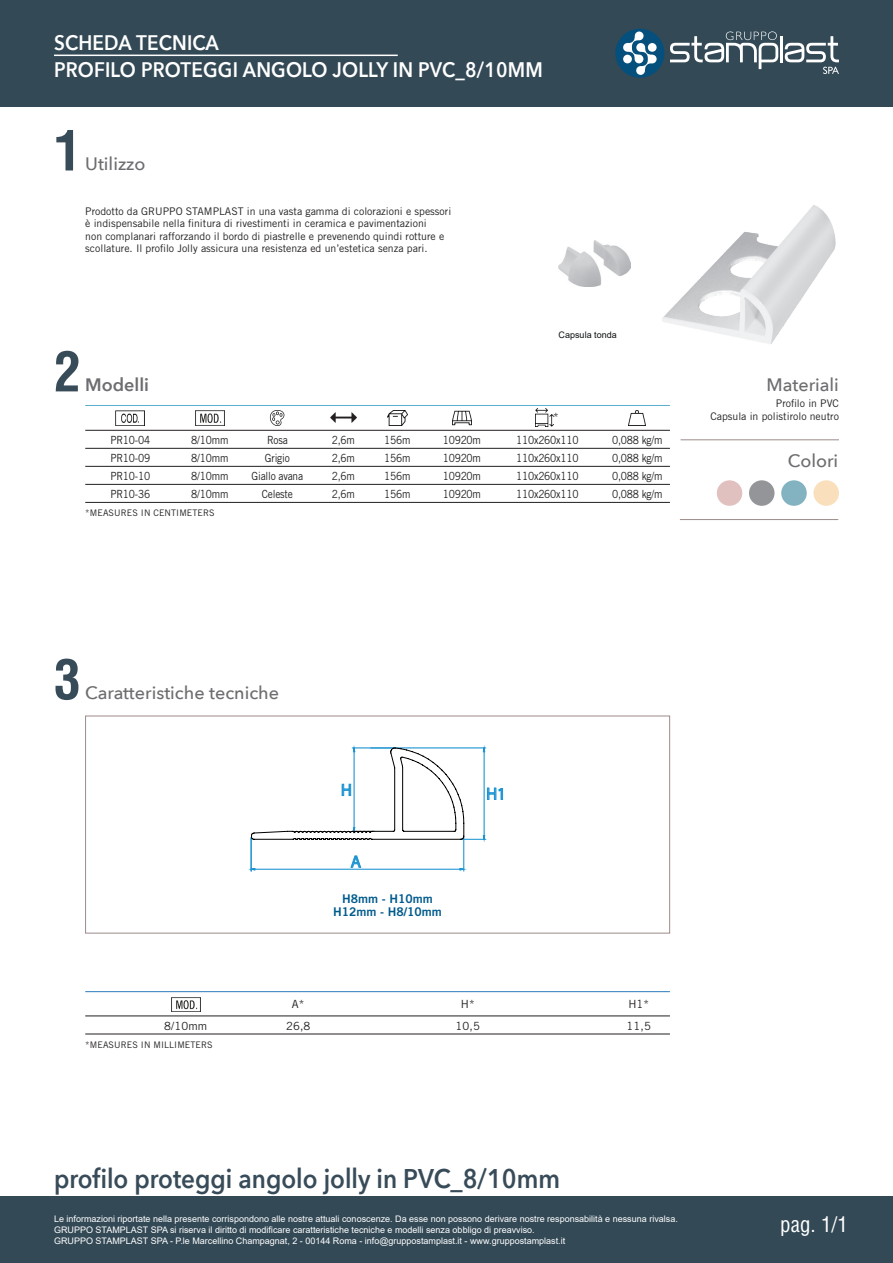
<style>
.page{position:relative;width:893px;height:1263px;background:#fff}
.page>*{position:absolute;margin:0;border:0;box-sizing:border-box;transform-origin:0 0}
.t1{font:700 condensed 54px "Helvetica CE";color:#384b59}
.t2{font:600 27px "Avenir Next";color:#384b59;scale:.9 1}
.t3{font:600 21px "Avenir Next";letter-spacing:.01em;color:#fff;scale:.9 1}
.t4{font:condensed 21px "Helvetica";color:#fff}
.t5{font:500 18px "Avenir Next";color:#6c6d70}
.t6{font:600 18px "Avenir Next";color:#6c6d70}
.t7{font:16.8px "Myriad Pro";color:#1c94d2}
.t8{font:12px "Trade Gothic LT Std Bd 2";color:#005b8d}
.Contenuto_Catalogo{font:11.25px "Trade Gothic LT Std";letter-spacing:-.02em;color:#231f20;scale:.9 1}
.Contenuto_Catalogo-2{font:11.25px "Trade Gothic LT Std";letter-spacing:-.02em;color:#231f20}
.t9{font:10.5px/12.6px "Trade Gothic LT Std";color:#231f20}
.t10{font:9px "Arial";color:#fff}
.Contenuto_Catalogo-3{font:9px "Trade Gothic LT Std";letter-spacing:.01em;color:#231f20}
.t11{font:9px "Arial";color:#0e1113}
</style>
<div class="page">
<div style="left:0;top:1197px;width:893px;height:66px;background:#334956"></div>
<div style="left:0;top:0;width:893px;height:106px;background:#334956"></div>
<div style="left:615px;top:29px;width:49px;height:49px;background:#054f7d;border-radius:50%"></div>
<hr style="left:780px;top:36px;width:3px;height:26px;background:#fff">
<svg style="left:670px;top:31px;width:108px;height:38px"></svg>
<svg style="left:623px;top:31px;width:34px;height:44px"></svg>
<div style="left:648px;top:43px;width:9px;height:9px;background:#fff;border-radius:50%"></div>
<div style="left:623px;top:55px;width:9px;height:8px;background:#fff;border-radius:50%"></div>
<svg style="left:785px;top:36px;width:54px;height:38px"></svg>
<hr style="left:54px;top:55px;width:344px;height:1px;background:#fff">
<div style="left:85px;top:716px;width:585px;height:217px;border:1px solid #9d8b89"></div>
<hr style="left:680px;top:519px;width:158px;height:1px;background:#9d8b89">
<hr style="left:681px;top:439px;width:158px;height:1px;background:#9d8b89">
<div style="left:749px;top:480px;width:25px;height:26px;background:#939598;border-radius:50%"></div>
<div style="left:781px;top:480px;width:26px;height:26px;background:#83b3c1;border-radius:50%"></div>
<div style="left:813px;top:480px;width:26px;height:26px;background:#f9dfbc;border-radius:50%"></div>
<div style="left:717px;top:480px;width:25px;height:26px;background:#e1c1c0;border-radius:50%"></div>
<img style="left:662px;top:205px;width:174px;height:139px">
<img style="left:559px;top:240px;width:72px;height:46px">
<img style="left:116px;top:410px;width:29px;height:15px">
<img style="left:195px;top:410px;width:29px;height:15px">
<img style="left:270px;top:410px;width:15px;height:15px">
<img style="left:330px;top:413px;width:26px;height:10px">
<img style="left:387px;top:410px;width:20px;height:15px">
<img style="left:452px;top:410px;width:19px;height:16px">
<img style="left:536px;top:409px;width:17px;height:17px">
<img style="left:629px;top:410px;width:17px;height:15px">
<hr style="left:85px;top:430px;width:585px;height:1px;background:#231f20">
<hr style="left:85px;top:484px;width:585px;height:1px;background:#231f20">
<hr style="left:85px;top:448px;width:585px;height:1px;background:#231f20">
<hr style="left:85px;top:502px;width:585px;height:1px;background:#231f20">
<hr style="left:85px;top:466px;width:585px;height:1px;background:#231f20">
<hr style="left:85px;top:405px;width:585px;height:1px;background:#5aadcd">
<hr style="left:463px;top:836px;width:1px;height:35px;background:#1c94d2">
<svg style="left:459px;top:868px;width:8px;height:3px"></svg>
<svg style="left:248px;top:868px;width:8px;height:3px"></svg>
<hr style="left:251px;top:838px;width:1px;height:33px;background:#1c94d2">
<hr style="left:251px;top:869px;width:210px;height:1px;background:#1c94d2">
<svg style="left:350px;top:855px;width:11px;height:13px"></svg>
<svg style="left:250px;top:745px;width:253px;height:98px"></svg>
<img style="left:171px;top:997px;width:29px;height:15px">
<hr style="left:85px;top:1016px;width:585px;height:1px;background:#231f20">
<hr style="left:85px;top:1034px;width:585px;height:1px;background:#231f20">
<hr style="left:85px;top:991px;width:585px;height:1px;background:#2b7bc0">
<p class="t3" style="left:54px;top:24px;width:185px">SCHEDA TECNICA</p>
<p class="t3" style="left:54px;top:51px;width:545px">PROFILO PROTEGGI ANGOLO JOLLY IN PVC_8/10MM</p>
<p class="t1" style="left:54px;top:117px;width:28px">1</p>
<p class="t5" style="left:85px;top:149px;width:62px">Utilizzo</p>
<p class="t9" style="left:85px;top:204px;width:367px">Prodotto da GRUPPO STAMPLAST in una vasta gamma di colorazioni e spessori è indispensabile nella finitura di rivestimenti in ceramica e pavimentazioni<br>non complanari rafforzando il bordo di piastrelle e prevenendo quindi rotture e scollature. Il profilo Jolly assicura una resistenza ed un’estetica senza pari.</p>
<p class="t1" style="left:54px;top:338px;width:28px">2</p>
<p class="t6" style="left:85px;top:370px;width:65px">Modelli</p>
<p class="t11" style="left:559px;top:328px;width:60px">Capsula tonda</p>
<p class="Contenuto_Catalogo-2" style="left:553px;top:410px;width:7px">*</p>
<p class="Contenuto_Catalogo" style="left:110px;top:433px;width:46px">PR10-04</p>
<p class="Contenuto_Catalogo" style="left:191px;top:433px;width:43px">8/10mm</p>
<p class="Contenuto_Catalogo" style="left:267px;top:433px;width:25px">Rosa</p>
<p class="Contenuto_Catalogo" style="left:332px;top:433px;width:27px">2,6m</p>
<p class="Contenuto_Catalogo" style="left:384px;top:433px;width:31px">156m</p>
<p class="Contenuto_Catalogo" style="left:443px;top:433px;width:44px">10920m</p>
<p class="Contenuto_Catalogo" style="left:516px;top:433px;width:71px">110x260x110</p>
<p class="Contenuto_Catalogo" style="left:612px;top:433px;width:58px">0,088 kg/m</p>
<p class="Contenuto_Catalogo" style="left:110px;top:451px;width:46px">PR10-09</p>
<p class="Contenuto_Catalogo" style="left:191px;top:451px;width:43px">8/10mm</p>
<p class="Contenuto_Catalogo" style="left:265px;top:451px;width:29px">Grigio</p>
<p class="Contenuto_Catalogo" style="left:332px;top:451px;width:27px">2,6m</p>
<p class="Contenuto_Catalogo" style="left:384px;top:451px;width:31px">156m</p>
<p class="Contenuto_Catalogo" style="left:443px;top:451px;width:44px">10920m</p>
<p class="Contenuto_Catalogo" style="left:516px;top:451px;width:71px">110x260x110</p>
<p class="Contenuto_Catalogo" style="left:612px;top:451px;width:58px">0,088 kg/m</p>
<p class="Contenuto_Catalogo" style="left:110px;top:469px;width:46px">PR10-10</p>
<p class="Contenuto_Catalogo" style="left:191px;top:469px;width:43px">8/10mm</p>
<p class="Contenuto_Catalogo" style="left:252px;top:469px;width:59px">Giallo avana</p>
<p class="Contenuto_Catalogo" style="left:332px;top:469px;width:27px">2,6m</p>
<p class="Contenuto_Catalogo" style="left:384px;top:469px;width:31px">156m</p>
<p class="Contenuto_Catalogo" style="left:443px;top:469px;width:44px">10920m</p>
<p class="Contenuto_Catalogo" style="left:516px;top:469px;width:71px">110x260x110</p>
<p class="Contenuto_Catalogo" style="left:612px;top:469px;width:58px">0,088 kg/m</p>
<p class="Contenuto_Catalogo" style="left:110px;top:487px;width:46px">PR10-36</p>
<p class="Contenuto_Catalogo" style="left:191px;top:487px;width:43px">8/10mm</p>
<p class="Contenuto_Catalogo" style="left:262px;top:487px;width:36px">Celeste</p>
<p class="Contenuto_Catalogo" style="left:332px;top:487px;width:27px">2,6m</p>
<p class="Contenuto_Catalogo" style="left:384px;top:487px;width:31px">156m</p>
<p class="Contenuto_Catalogo" style="left:443px;top:487px;width:44px">10920m</p>
<p class="Contenuto_Catalogo" style="left:516px;top:487px;width:71px">110x260x110</p>
<p class="Contenuto_Catalogo" style="left:612px;top:487px;width:58px">0,088 kg/m</p>
<p class="Contenuto_Catalogo-3" style="left:85px;top:507px;width:131px">*MEASURES IN CENTIMETERS</p>
<p class="t5" style="left:767px;top:370px;width:74px">Materiali</p>
<p class="t9" style="left:776px;top:397px;width:65px">Profilo in PVC</p>
<p class="t9" style="left:710px;top:409px;width:130px">Capsula in polistirolo neutro</p>
<p class="t5" style="left:788px;top:445px;width:52px">Colori</p>
<p class="t1" style="left:54px;top:646px;width:28px">3</p>
<p class="t5" style="left:85px;top:678px;width:195px">Caratteristiche tecniche</p>
<p class="t7" style="left:341px;top:779px;width:12px">H</p>
<p class="t7" style="left:351px;top:851px;width:12px">A</p>
<p class="t8" style="left:342px;top:891px;width:92px">H8mm - H10mm</p>
<p class="t8" style="left:333px;top:904px;width:110px">H12mm - H8/10mm</p>
<p class="t7" style="left:486px;top:783px;width:21px">H1</p>
<p class="Contenuto_Catalogo-2" style="left:292px;top:997px;width:14px">A*</p>
<p class="Contenuto_Catalogo-2" style="left:461px;top:997px;width:15px">H*</p>
<p class="Contenuto_Catalogo-2" style="left:628px;top:997px;width:22px">H1*</p>
<p class="Contenuto_Catalogo-2" style="left:164px;top:1019px;width:45px">8/10mm</p>
<p class="Contenuto_Catalogo-2" style="left:286px;top:1019px;width:26px">26,8</p>
<p class="Contenuto_Catalogo-2" style="left:456px;top:1019px;width:26px">10,5</p>
<p class="Contenuto_Catalogo-2" style="left:627px;top:1019px;width:26px">11,5</p>
<p class="Contenuto_Catalogo-3" style="left:85px;top:1039px;width:129px">*MEASURES IN MILLIMETERS</p>
<p class="t2" style="left:54px;top:1155px;width:564px">profilo proteggi angolo jolly in PVC_8/10mm</p>
<p class="t10" style="left:54px;top:1213px;width:625px">Le informazioni riportate nella presente corrispondono alle nostre attuali conoscenze. Da esse non possono derivare nostre responsabilità e nessuna rivalsa.</p>
<p class="t10" style="left:54px;top:1224px;width:482px">GRUPPO STAMPLAST SPA si riserva il diritto di modificare caratteristiche tecniche e modelli senza obbligo di preavviso.</p>
<p class="t10" style="left:54px;top:1235px;width:513px">GRUPPO STAMPLAST SPA - P.le Marcellino Champagnat, 2 - 00144 Roma - info@gruppostamplast.it - www.gruppostamplast.it</p>
<p class="t4" style="left:780px;top:1211px;width:69px">pag. 1/1</p>
</div>
